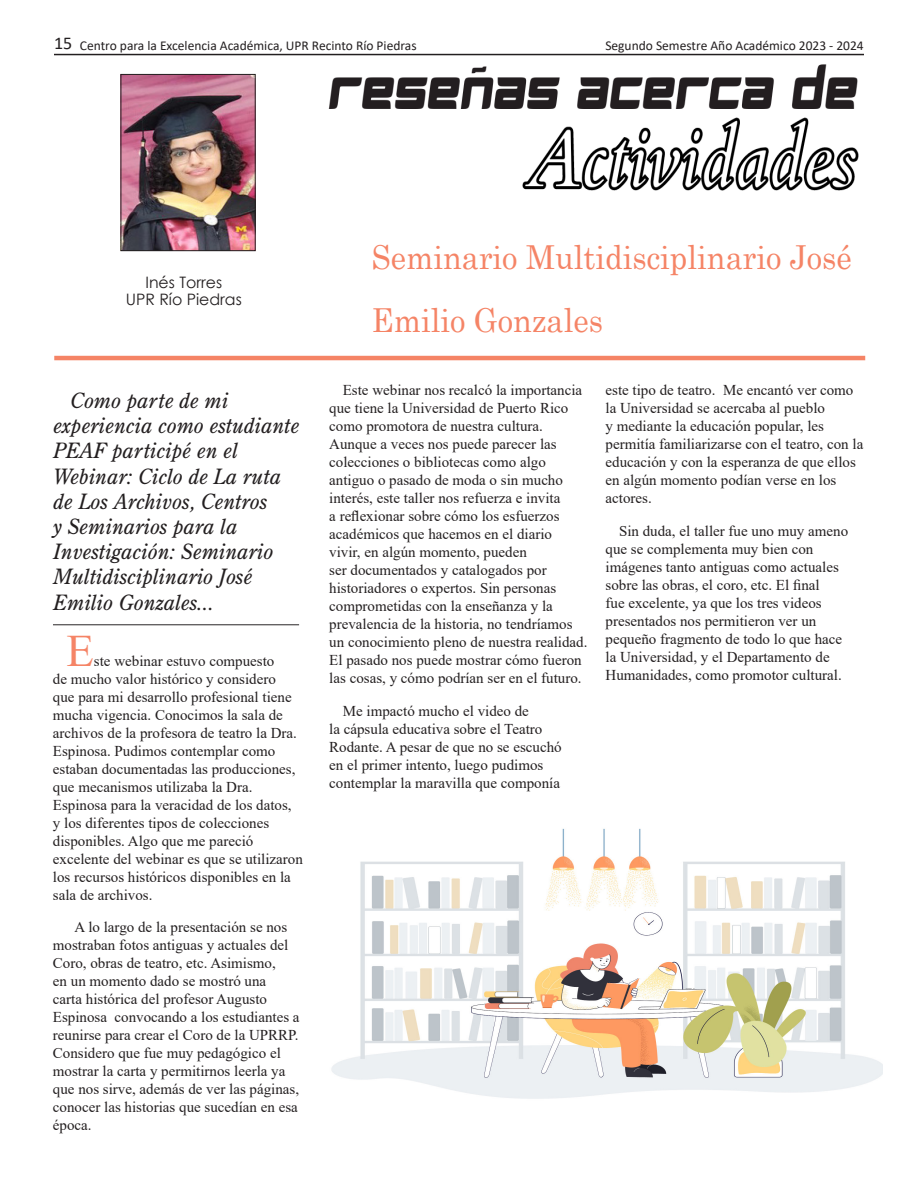
<style>
.page{position:relative;width:918px;height:1188px;background:#fff}
.page>*{position:absolute;margin:0;border:0;box-sizing:border-box;transform-origin:0 0}
.t1{font:45px "Times New Roman";color:#f58466}
.Titulo{font:33px/63px "Century";color:#f58466;scale:.93 1}
.texto_WDrop{font:italic 21px/25.2px "Century Old Style Std";color:#231f20}
.Nombre{font:15.75px "Century Gothic";color:#231f20}
.t2{font:15px/18px "Times New Roman";color:#231f20}
.t3{font:13.5px "Calibri";color:#231f20}
.s1{font-size:18px}
</style>
<div class="page">
<hr style="left:54px;top:54px;width:810px;height:1px;background:#231f20">
<hr style="left:54px;top:356px;width:811px;height:4px;background:#f58466">
<hr style="left:53px;top:625px;width:246px;height:1px;background:#282526">
<img style="left:123px;top:76px;width:131px;height:173px">
<div style="left:121px;top:74px;width:135px;height:177px;border:1px solid #231f20"></div>
<img style="left:331px;top:828px;width:552px;height:271px">
<img style="left:328px;top:64px;width:531px;height:127px">
<p class="t3" style="left:54px;top:36px;width:364px"><span class="s1">15</span> Centro para la Excelencia Académica, UPR Recinto Río Piedras</p>
<p class="t3" style="left:605px;top:36px;width:260px">Segundo Semestre Año Académico 2023 - 2024</p>
<p class="Nombre" style="left:145px;top:271px;width:78px">Inés Torres</p>
<p class="Nombre" style="left:126px;top:288px;width:118px">UPR Río Piedras</p>
<p class="texto_WDrop" style="left:53px;top:388px;width:247px;text-indent:17px">Como parte de mi experiencia como estudiante<br>PEAF participé en el<br>Webinar: Ciclo de La ruta de Los Archivos, Centros<br>y Seminarios para la<br>Investigación: Seminario<br>Multidisciplinario José<br>Emilio Gonzales...</p>
<p class="t1" style="left:66px;top:620px;width:29px">E</p>
<p class="t2" style="left:53px;top:652px;width:251px;text-indent:41px">ste webinar estuvo compuesto<br>de mucho valor histórico y considero<br>que para mi desarrollo profesional tiene mucha vigencia. Conocimos la sala de archivos de la profesora de teatro la Dra.<br>Espinosa. Pudimos contemplar como estaban documentadas las producciones, que mecanismos utilizaba la Dra.<br>Espinosa para la veracidad de los datos, y los diferentes tipos de colecciones disponibles. Algo que me pareció excelente del webinar es que se utilizaron los recursos históricos disponibles en la sala de archivos.</p>
<p class="t2" style="left:53px;top:917px;width:248px;text-indent:22px">A lo largo de la presentación se nos mostraban fotos antiguas y actuales del Coro, obras de teatro, etc. Asimismo,<br>en un momento dado se mostró una<br>carta histórica del profesor Augusto Espinosa convocando a los estudiantes a reunirse para crear el Coro de la UPRRP.<br>Considero que fue muy pedagógico el mostrar la carta y permitirnos leerla ya que nos sirve, además de ver las páginas, conocer las historias que sucedían en esa época.</p>
<p class="Titulo" style="left:372px;top:223px;width:518px">Seminario Multidisciplinario José<br>Emilio Gonzales</p>
<p class="t2" style="left:329px;top:381px;width:260px;text-indent:14px">Este webinar nos recalcó la importancia que tiene la Universidad de Puerto Rico como promotora de nuestra cultura.<br>Aunque a veces nos puede parecer las colecciones o bibliotecas como algo antiguo o pasado de moda o sin mucho interés, este taller nos refuerza e invita<br>a reflexionar sobre cómo los esfuerzos académicos que hacemos en el diario<br>vivir, en algún momento, pueden<br>ser documentados y catalogados por historiadores o expertos. Sin personas comprometidas con la enseñanza y la prevalencia de la historia, no tendríamos un conocimiento pleno de nuestra realidad.<br>El pasado nos puede mostrar cómo fueron las cosas, y cómo podrían ser en el futuro.</p>
<p class="t2" style="left:329px;top:702px;width:234px;text-indent:14px">Me impactó mucho el video de<br>la cápsula educativa sobre el Teatro Rodante. A pesar de que no se escuchó en el primer intento, luego pudimos contemplar la maravilla que componía</p>
<p class="t2" style="left:606px;top:381px;width:259px">este tipo de teatro. Me encantó ver como la Universidad se acercaba al pueblo<br>y mediante la educación popular, les permitía familiarizarse con el teatro, con la educación y con la esperanza de que ellos en algún momento podían verse en los actores.</p>
<p class="t2" style="left:606px;top:522px;width:244px;text-indent:14px">Sin duda, el taller fue uno muy ameno que se complementa muy bien con imágenes tanto antiguas como actuales sobre las obras, el coro, etc. El final<br>fue excelente, ya que los tres videos presentados nos permitieron ver un pequeño fragmento de todo lo que hace la Universidad, y el Departamento de Humanidades, como promotor cultural.</p>
</div>
